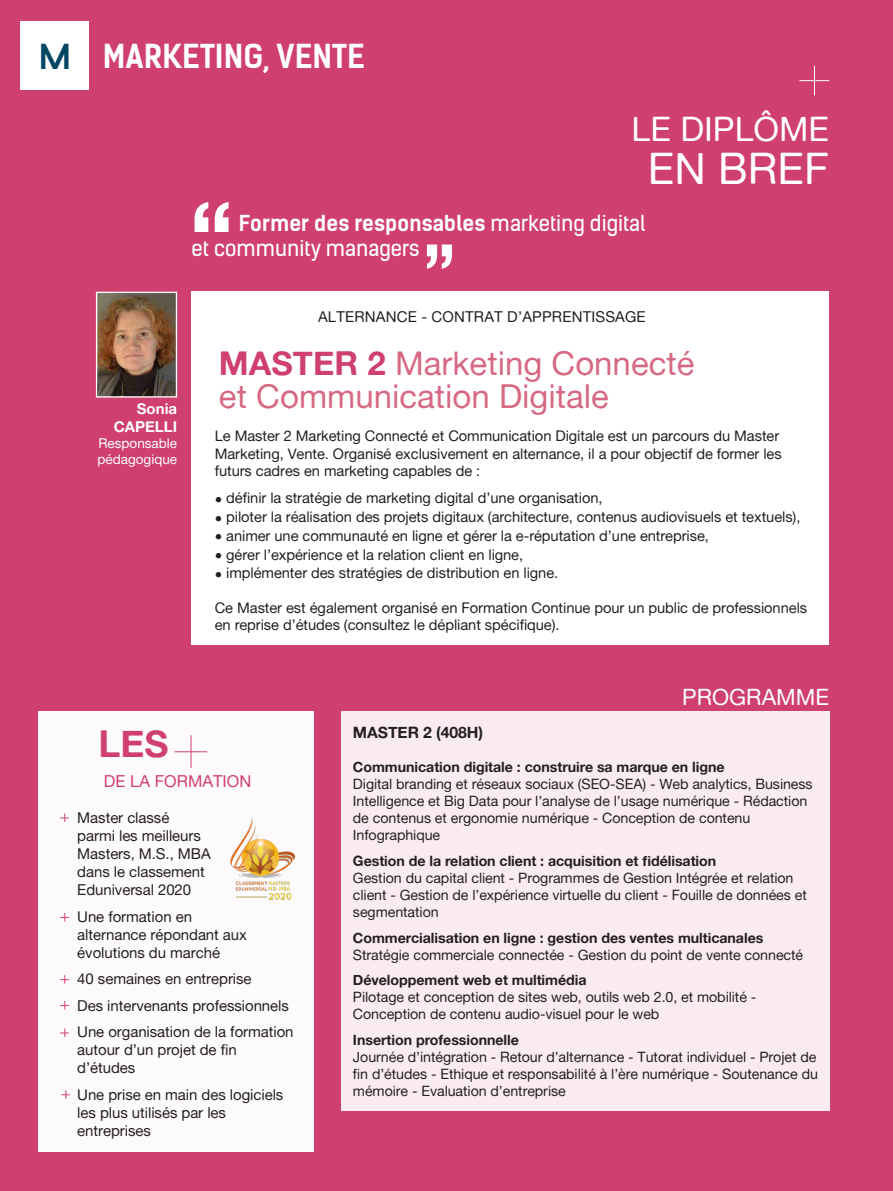
<style>
.page{position:relative;width:893px;height:1191px;background:#cf406e}
.page>*{position:absolute;margin:0;border:0;box-sizing:border-box;transform-origin:0 0}
.t1{font:43.5px "Alte Haas Grotesk";color:#fff}
.t2{font:37.2px "Alte Haas Grotesk Bold";color:#cf406e}
.t3{font:36px "Baron Neue";color:#004562}
.t4{font:33.75px "Alte Haas Grotesk";color:#fff}
.t5{font:33px/33px "Alte Haas Grotesk";color:#d76884}
.t6{font:700 31.5px "Kelson Sans";color:#fff}
.t7{font:22.5px "Alte Haas Grotesk";color:#fff}
.t8{font:21px/25.2px "Kelson Sans";color:#fff}
.t9{font:16.5px "Alte Haas Grotesk";color:#cf406e}
.t10{font:15.75px "Alte Haas Grotesk Bold";letter-spacing:-.005em;color:#231f20}
.t11{font:15px/18px "Alte Haas Grotesk";letter-spacing:-.005em;color:#231f20}
.t12{font:15px/18px "Alte Haas Grotesk Bold";color:#fff;text-align:right}
.t13{font:14.7px/17.2px "Alte Haas Grotesk";letter-spacing:-.005em;color:#231f20}
.t14{font:14.25px/17.1px "Alte Haas Grotesk";letter-spacing:-.005em;color:#231f20}
.t15{font:13.5px/16.2px "Alte Haas Grotesk";color:#fff}
.s1{font-weight:700}
.s2{font-family:"Alte Haas Grotesk Bold";color:#cf406e}
.s3{font-size:15px}
.s4{font-family:"Alte Haas Grotesk Bold"}
</style>
<div class="page">
<img style="left:98px;top:294px;width:77px;height:101px">
<div style="left:96px;top:292px;width:81px;height:105px;border:1px solid #fff"></div>
<div style="left:191px;top:292px;width:638px;height:353px;background:#fff"></div>
<div style="left:20px;top:21px;width:68px;height:68px;background:#fff"></div>
<svg style="left:195px;top:202px;width:34px;height:30px"></svg>
<svg style="left:427px;top:244px;width:25px;height:25px"></svg>
<svg style="left:814px;top:66px;width:1px;height:29px"></svg>
<hr style="left:799px;top:80px;width:30px;height:1px;background:#fff">
<div style="left:38px;top:711px;width:276px;height:440px;background:#fff"></div>
<hr style="left:191px;top:735px;width:1px;height:33px;background:#cf406e">
<hr style="left:174px;top:751px;width:33px;height:1px;background:#cf406e">
<svg style="left:60px;top:813px;width:9px;height:9px"></svg>
<svg style="left:60px;top:975px;width:9px;height:8px"></svg>
<svg style="left:60px;top:1001px;width:9px;height:8px"></svg>
<svg style="left:60px;top:1028px;width:9px;height:9px"></svg>
<div style="left:341px;top:711px;width:488px;height:399px;background:#faebf0"></div>
<svg style="left:61px;top:1090px;width:9px;height:8px"></svg>
<svg style="left:60px;top:913px;width:9px;height:8px"></svg>
<img style="left:230px;top:817px;width:66px;height:83px">
<p class="t3" style="left:39px;top:34px;width:34px">m</p>
<p class="t6" style="left:103px;top:37px;width:263px">MARKETING, VENTE</p>
<p class="t4" style="left:632px;top:109px;width:199px">LE DIPLÔME</p>
<p class="t1" style="left:648px;top:142px;width:183px">EN BREF</p>
<p class="t8" style="left:192px;top:211px;width:456px;text-indent:47px"><span class="s1">Former des responsables</span> marketing digital et community managers</p>
<p class="t12" style="left:114px;top:399px;width:65px">Sonia<br>CAPELLI</p>
<p class="t15" style="left:98px;top:435px;width:81px">Responsable pédagogique</p>
<p class="t11" style="left:318px;top:308px;width:329px">ALTERNANCE - CONTRAT D’APPRENTISSAGE</p>
<p class="t5" style="left:219px;top:347px;width:477px"><span class="s2">MASTER 2</span> Marketing Connecté et Communication Digitale</p>
<p class="t13" style="left:215px;top:427px;width:569px">Le Master 2 Marketing Connecté et Communication Digitale est un parcours du Master<br>Marketing, Vente. Organisé exclusivement en alternance, il a pour objectif de former les futurs cadres en marketing capables de :</p>
<p class="t13" style="left:215px;top:489px;width:389px"><span class="s3">•</span> définir la stratégie de marketing digital d’une organisation,</p>
<p class="t13" style="left:215px;top:508px;width:587px"><span class="s3">•</span> piloter la réalisation des projets digitaux (architecture, contenus audiovisuels et textuels),</p>
<p class="t13" style="left:215px;top:527px;width:496px"><span class="s3">•</span> animer une communauté en ligne et gérer la e-réputation d’une entreprise,</p>
<p class="t13" style="left:215px;top:545px;width:310px"><span class="s3">•</span> gérer l’expérience et la relation client en ligne,</p>
<p class="t13" style="left:215px;top:564px;width:345px"><span class="s3">•</span> implémenter des stratégies de distribution en ligne.</p>
<p class="t13" style="left:215px;top:599px;width:594px">Ce Master est également organisé en Formation Continue pour un public de professionnels en reprise d’études (consultez le dépliant spécifique).</p>
<p class="t7" style="left:682px;top:683px;width:149px">PROGRAMME</p>
<p class="t2" style="left:98px;top:721px;width:72px">LES</p>
<p class="t9" style="left:104px;top:771px;width:149px">DE LA FORMATION</p>
<p class="t11" style="left:77px;top:808px;width:135px">Master classé parmi les meilleurs<br>Masters, M.S., MBA dans le classement<br>Eduniversal 2020</p>
<p class="t11" style="left:77px;top:907px;width:171px">Une formation en alternance répondant aux évolutions du marché</p>
<p class="t11" style="left:77px;top:969px;width:176px">40 semaines en entreprise</p>
<p class="t11" style="left:77px;top:996px;width:213px">Des intervenants professionnels</p>
<p class="t11" style="left:77px;top:1022px;width:218px">Une organisation de la formation autour d’un projet de fin d’études</p>
<p class="t11" style="left:77px;top:1085px;width:208px">Une prise en main des logiciels les plus utilisés par les entreprises</p>
<p class="t10" style="left:353px;top:723px;width:132px">MASTER 2 (408H)</p>
<p class="t14" style="left:353px;top:757px;width:461px"><span class="s4">Communication digitale : construire sa marque en ligne<br></span>Digital branding et réseaux sociaux (SEO-SEA) - Web analytics, Business Intelligence et Big Data pour l’analyse de l’usage numérique - Rédaction de contenus et ergonomie numérique - Conception de contenu Infographique</p>
<p class="t14" style="left:353px;top:851px;width:455px"><span class="s4">Gestion de la relation client : acquisition et fidélisation<br></span>Gestion du capital client - Programmes de Gestion Intégrée et relation client - Gestion de l’expérience virtuelle du client - Fouille de données et segmentation</p>
<p class="t14" style="left:353px;top:928px;width:452px"><span class="s4">Commercialisation en ligne : gestion des ventes multicanales<br></span>Stratégie commerciale connectée - Gestion du point de vente connecté</p>
<p class="t14" style="left:353px;top:971px;width:405px"><span class="s4">Développement web et multimédia<br></span>Pilotage et conception de sites web, outils web 2.0, et mobilité -<br>Conception de contenu audio-visuel pour le web</p>
<p class="t14" style="left:353px;top:1031px;width:466px"><span class="s4">Insertion professionnelle<br></span>Journée d’intégration - Retour d’alternance - Tutorat individuel - Projet de fin d’études - Ethique et responsabilité à l’ère numérique - Soutenance du mémoire - Evaluation d’entreprise</p>
</div>
